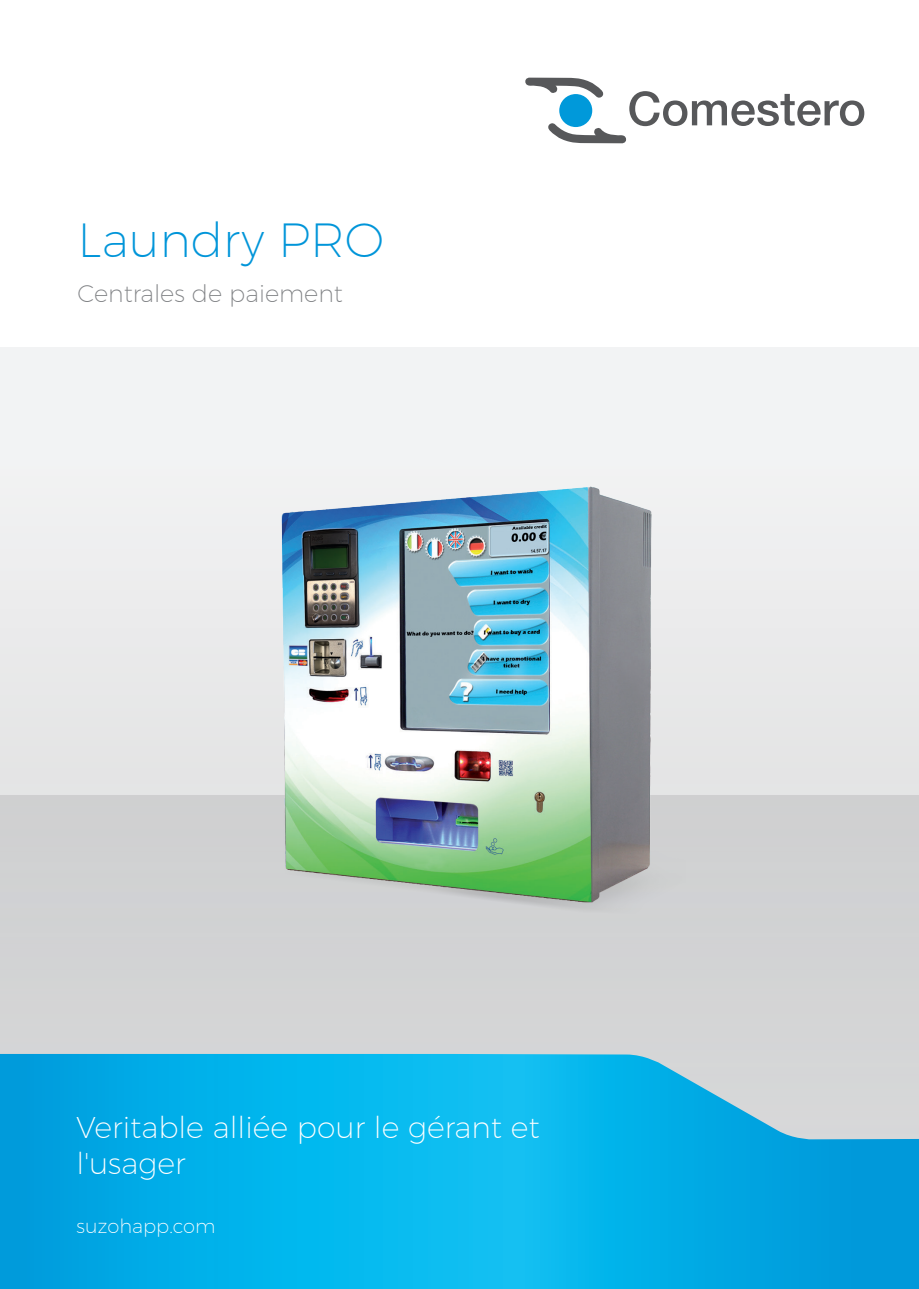
<style>
.page{position:relative;width:919px;height:1289px;background:#fff}
.page>*{position:absolute;margin:0;border:0;box-sizing:border-box;transform-origin:0 0}
.company_profile_posi{font:200 48px "Montserrat";color:#0095d9}
.company_profile_posi-2{font:200 30px "Montserrat";color:#fff}
.company_profile_posi-3{font:200 24px "Montserrat";color:#808285}
.Ingress_baksida{font:200 19.5px "Montserrat";color:#fff}
</style>
<div class="page">
<div style="left:0;top:348px;width:918px;height:811px;background:linear-gradient(to right,#f0f0f1,#eff0f1)"></div>
<div style="left:0;top:795px;width:918px;height:349px;background:#d2d3d4"></div>
<svg style="left:0;top:1054px;width:918px;height:234px;background:#14b2e6"></svg>
<svg style="left:525px;top:78px;width:339px;height:65px"></svg>
<img style="left:203px;top:486px;width:482px;height:423px">
<p class="company_profile_posi" style="left:78px;top:211px;width:308px">Laundry PRO</p>
<p class="company_profile_posi-3" style="left:78px;top:279px;width:267px">Centrales de paiement</p>
<p class="company_profile_posi-2" style="left:77px;top:1109px;width:464px">Veritable alliée pour le gérant et</p>
<p class="company_profile_posi-2" style="left:77px;top:1145px;width:110px">l'usager</p>
<p class="Ingress_baksida" style="left:77px;top:1214px;width:140px">suzohapp.com</p>
</div>
